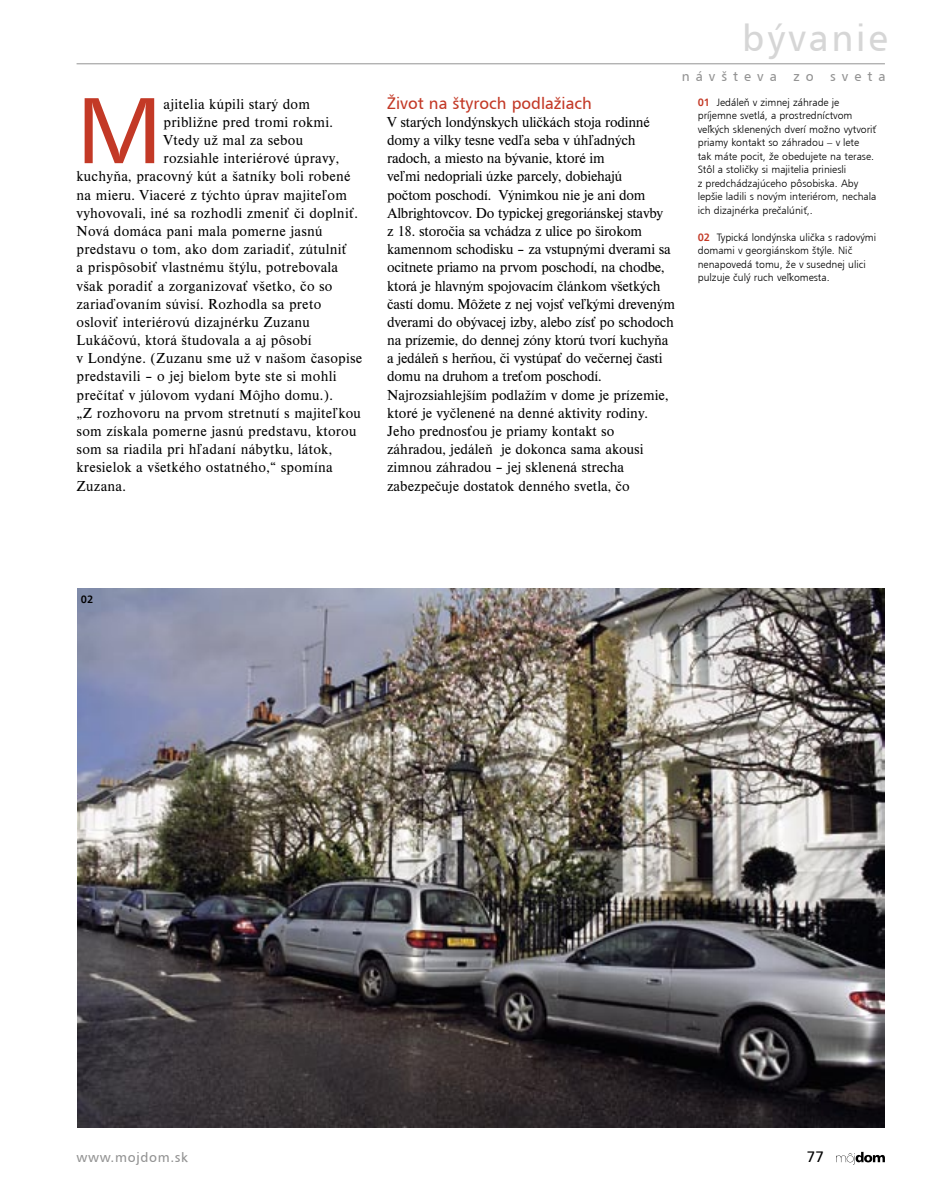
<style>
.page{position:relative;width:936px;height:1191px;background:#fff}
.page>*{position:absolute;margin:0;border:0;box-sizing:border-box;transform-origin:0 0}
.Inicial{font:93.6px "Humanist 777 AT";color:#c33926}
.t1{font:37.5px "Humanist 777 AT";letter-spacing:.075em;color:#d6d6d6}
.podnadpis{font:16.5px "Humanist 777 AT";color:#c33926}
.telovytext{font:15px/18.1px "Nimbus Rom DEE";letter-spacing:-.015em;color:#000}
.Inicial-2{font:15px "Nimbus Rom DEE";letter-spacing:.015em;color:#000}
.t2{font:15px "Humanist 777 AT";color:#000}
.t3{font:13.5px "Humanist 777 AT";letter-spacing:.45em;color:#939393}
.t4{font:13.5px "Humanist 777 AT";letter-spacing:.05em;color:#939393}
.t5{font:10.5px/13.5px "Humanist 777 AT Light";color:#000}
.t6{font:10.5px "Humanist 777 AT Bold";color:#000}
.s1{font-family:"Humanist 777 AT Bold";color:#c33926}
</style>
<div class="page">
<hr style="left:77px;top:63px;width:807px;height:1px;background:#939393">
<svg style="left:836px;top:1151px;width:48px;height:13px"></svg>
<img style="left:77px;top:588px;width:807px;height:539px">
<p class="Inicial" style="left:77px;top:76px;width:87px">M</p>
<p class="Inicial-2" style="left:164px;top:95px;width:148px">ajitelia kúpili starý dom</p>
<p class="Inicial-2" style="left:164px;top:114px;width:171px">približne pred tromi rokmi.</p>
<p class="Inicial-2" style="left:164px;top:132px;width:141px">Vtedy už mal za sebou</p>
<p class="Inicial-2" style="left:164px;top:150px;width:177px">rozsiahle interiérové úpravy,</p>
<p class="Inicial-2" style="left:77px;top:168px;width:275px">kuchyňa, pracovný kút a šatníky boli robené</p>
<p class="Inicial-2" style="left:77px;top:186px;width:272px">na mieru. Viaceré z týchto úprav majiteľom</p>
<p class="Inicial-2" style="left:77px;top:204px;width:283px">vyhovovali, iné sa rozhodli zmeniť či doplniť.</p>
<p class="Inicial-2" style="left:77px;top:223px;width:248px">Nová domáca pani mala pomerne jasnú</p>
<p class="Inicial-2" style="left:77px;top:241px;width:272px">predstavu o tom, ako dom zariadiť, zútulniť</p>
<p class="Inicial-2" style="left:77px;top:259px;width:263px">a prispôsobiť vlastnému štýlu, potrebovala</p>
<p class="Inicial-2" style="left:77px;top:277px;width:257px">však poradiť a zorganizovať všetko, čo so</p>
<p class="Inicial-2" style="left:77px;top:295px;width:246px">zariaďovaním súvisí. Rozhodla sa preto</p>
<p class="Inicial-2" style="left:77px;top:314px;width:235px">osloviť interiérovú dizajnérku Zuzanu</p>
<p class="Inicial-2" style="left:77px;top:332px;width:237px">Lukáčovú, ktorá študovala a aj pôsobí</p>
<p class="Inicial-2" style="left:77px;top:350px;width:287px">v Londýne. (Zuzanu sme už v našom časopise</p>
<p class="Inicial-2" style="left:77px;top:368px;width:261px">predstavili – o jej bielom byte ste si mohli</p>
<p class="Inicial-2" style="left:77px;top:386px;width:258px">prečítať v júlovom vydaní Môjho domu.).</p>
<p class="Inicial-2" style="left:77px;top:405px;width:286px">„Z rozhovoru na prvom stretnutí s majiteľkou</p>
<p class="Inicial-2" style="left:77px;top:423px;width:281px">som získala pomerne jasnú predstavu, ktorou</p>
<p class="Inicial-2" style="left:77px;top:441px;width:257px">som sa riadila pri hľadaní nábytku, látok,</p>
<p class="Inicial-2" style="left:77px;top:459px;width:258px">kresielok a všetkého ostatného,“ spomína</p>
<p class="Inicial-2" style="left:77px;top:477px;width:51px">Zuzana.</p>
<p class="t1" style="left:742px;top:16px;width:147px">bývanie</p>
<p class="t3" style="left:681px;top:68px;width:205px">návšteva zo sveta</p>
<p class="podnadpis" style="left:387px;top:93px;width:206px">Život na štyroch podlažiach</p>
<p class="telovytext" style="left:387px;top:113px;width:289px">V starých londýnskych uličkách stoja rodinné domy a vilky tesne vedľa seba v úhľadných radoch, a miesto na bývanie, ktoré im<br>veľmi nedopriali úzke parcely, dobiehajú<br>počtom poschodí. Výnimkou nie je ani dom Albrightovcov. Do typickej gregoriánskej stavby<br>z 18. storočia sa vchádza z ulice po širokom kamennom schodisku – za vstupnými dverami sa ocitnete priamo na prvom poschodí, na chodbe, ktorá je hlavným spojovacím článkom všetkých častí domu. Môžete z nej vojsť veľkými dreveným dverami do obývacej izby, alebo zísť po schodoch na prízemie, do dennej zóny ktorú tvorí kuchyňa a jedáleň s herňou, či vystúpať do večernej časti domu na druhom a treťom poschodí.</p>
<p class="telovytext" style="left:387px;top:386px;width:283px">Najrozsiahlejším podlažím v dome je prízemie, ktoré je vyčlenené na denné aktivity rodiny.<br>Jeho prednosťou je priamy kontakt so záhradou, jedáleň je dokonca sama akousi zimnou záhradou – jej sklenená strecha zabezpečuje dostatok denného svetla, čo</p>
<p class="t5" style="left:697px;top:95px;width:180px"><span class="s1">01</span> Jedáleň v zimnej záhrade je príjemne svetlá, a prostredníctvom veľkých sklenených dverí možno vytvoriť priamy kontakt so záhradou – v lete<br>tak máte pocit, že obedujete na terase.<br>Stôl a stoličky si majitelia priniesli<br>z predchádzajúceho pôsobiska. Aby lepšie ladili s novým interiérom, nechala ich dizajnérka prečalúniť,.</p>
<p class="t5" style="left:697px;top:230px;width:180px"><span class="s1">02</span> Typická londýnska ulička s radovými domami v georgiánskom štýle. Nič nenapovedá tomu, že v susednej ulici pulzuje čulý ruch veľkomesta.</p>
<p class="t6" style="left:81px;top:593px;width:14px">02</p>
<p class="t4" style="left:77px;top:1149px;width:113px">www.mojdom.sk</p>
<p class="t2" style="left:806px;top:1148px;width:19px">77</p>
</div>
